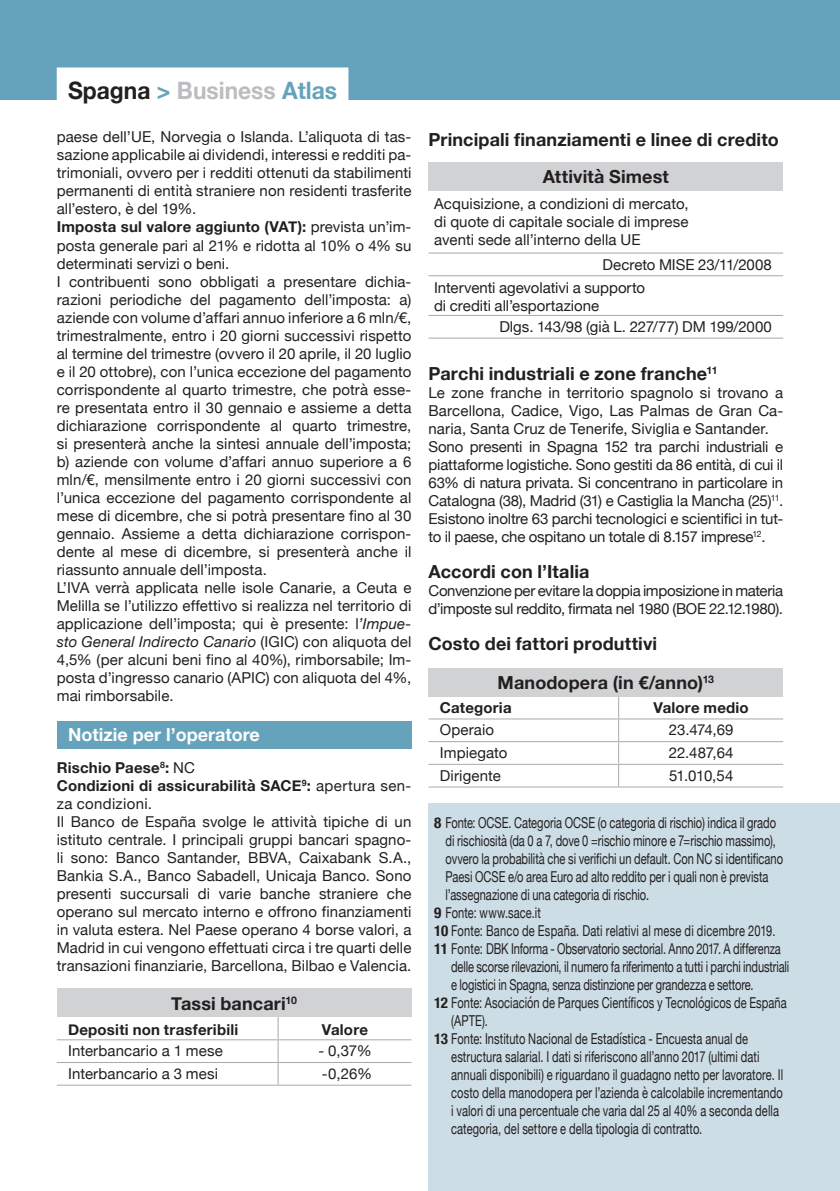
<style>
.page{position:relative;width:840px;height:1191px;background:#fff}
.page>*{position:absolute;margin:0;border:0;box-sizing:border-box;transform-origin:0 0}
.t1{font:700 24px "Helvetica Neue";color:#bcbdc0;scale:.95 1}
.t2{font:700 18px "Helvetica Neue";letter-spacing:.01em;color:#231f20}
.t3{font:700 18px "Helvetica Neue";color:#fff}
.t4{font:15px/18px "Helvetica Neue";letter-spacing:.005em;color:#231f20;text-align:justify}
.t5{font:15px/18px "Helvetica Neue";letter-spacing:.005em;color:#231f20;scale:.74 1}
.t6{font:700 15px/18px "Helvetica Neue";letter-spacing:.015em;color:#231f20}
.t7{font:15px/18px "Helvetica Neue";letter-spacing:-.025em;color:#231f20}
.s1{color:#231f20}
.s2{color:#64a3bb}
.s3{font-weight:700}
.s4{font-style:italic}
.s5{font-weight:400}
.s6{font-weight:700;font-stretch:condensed}
</style>
<div class="page">
<div style="left:57px;top:722px;width:354px;height:27px;background:#64a3bb"></div>
<div style="left:57px;top:988px;width:354px;height:29px;background:#d1d2d4"></div>
<hr style="left:57px;top:1039px;width:221px;height:1px;background:#a8a9ad">
<hr style="left:278px;top:1039px;width:133px;height:1px;background:#a8a9ad">
<hr style="left:57px;top:1062px;width:221px;height:1px;background:#a8a9ad">
<hr style="left:278px;top:1062px;width:133px;height:1px;background:#a8a9ad">
<svg style="left:277px;top:1017px;width:1px;height:67px"></svg>
<hr style="left:57px;top:1084px;width:221px;height:1px;background:#a8a9ad">
<hr style="left:278px;top:1084px;width:133px;height:1px;background:#a8a9ad">
<div style="left:428px;top:162px;width:354px;height:29px;background:#d1d2d4"></div>
<hr style="left:428px;top:252px;width:354px;height:1px;background:#a8a9ad">
<hr style="left:428px;top:275px;width:354px;height:1px;background:#a8a9ad">
<hr style="left:428px;top:315px;width:354px;height:1px;background:#a8a9ad">
<hr style="left:428px;top:338px;width:354px;height:1px;background:#a8a9ad">
<div style="left:428px;top:668px;width:354px;height:28px;background:#d1d2d4"></div>
<hr style="left:428px;top:696px;width:190px;height:1px;background:#d1d2d4">
<hr style="left:618px;top:696px;width:164px;height:1px;background:#d1d2d4">
<hr style="left:428px;top:718px;width:190px;height:1px;background:#a8a9ad">
<hr style="left:618px;top:718px;width:164px;height:1px;background:#a8a9ad">
<hr style="left:428px;top:741px;width:190px;height:1px;background:#a8a9ad">
<hr style="left:618px;top:741px;width:164px;height:1px;background:#a8a9ad">
<hr style="left:428px;top:764px;width:190px;height:1px;background:#a8a9ad">
<hr style="left:618px;top:764px;width:164px;height:1px;background:#a8a9ad">
<hr style="left:428px;top:786px;width:190px;height:1px;background:#a8a9ad">
<hr style="left:618px;top:786px;width:164px;height:1px;background:#a8a9ad">
<div style="left:428px;top:804px;width:411px;height:387px;background:#ccdde5"></div>
<div style="left:0;top:0;width:839px;height:99px;background:#64a3bb"></div>
<div style="left:57px;top:67px;width:291px;height:36px;background:#fff"></div>
<p class="t1" style="left:68px;top:72px;width:284px"><span class="s1">Spagna</span> <span class="s2">&gt;</span> Business <span class="s2">Atlas</span></p>
<p class="t4" style="left:57px;top:129px;width:356px">paese dell’UE, Norvegia o Islanda. L’aliquota di tas&shy;sazione applicabile ai dividendi, interessi e redditi pa&shy;trimoniali, ovvero per i redditi ottenuti da stabilimenti permanenti di entità straniere non residenti trasferite all’estero, è del 19%.</p>
<p class="t4" style="left:57px;top:219px;width:356px"><span class="s3">Imposta sul valore aggiunto (VAT):</span> prevista un’im&shy;posta generale pari al 21% e ridotta al 10% o 4% su determinati servizi o beni.</p>
<p class="t4" style="left:57px;top:273px;width:356px">I contribuenti sono obbligati a presentare dichia&shy;razioni periodiche del pagamento dell’imposta: a) aziende con volume d’affari annuo inferiore a 6 mln/€, trimestralmente, entro i 20 giorni successivi rispetto al termine del trimestre (ovvero il 20 aprile, il 20 luglio e il 20 ottobre), con l’unica eccezione del pagamento corrispondente al quarto trimestre, che potrà esse&shy;re presentata entro il 30 gennaio e assieme a detta dichiarazione corrispondente al quarto trimestre, si presenterà anche la sintesi annuale dell’imposta; b) aziende con volume d’affari annuo superiore a 6 mln/€, mensilmente entro i 20 giorni successivi con l’unica eccezione del pagamento corrispondente al mese di dicembre, che si potrà presentare fino al 30 gennaio. Assieme a detta dichiarazione corrispon&shy;dente al mese di dicembre, si presenterà anche il riassunto annuale dell’imposta.</p>
<p class="t4" style="left:57px;top:579px;width:356px">L’IVA verrà applicata nelle isole Canarie, a Ceuta e Melilla se l’utilizzo effettivo si realizza nel territorio di applicazione dell’imposta; qui è presente: l<span class="s4">’Impue&shy;sto General Indirecto Canario</span> (IGIC) con aliquota del 4,5% (per alcuni beni fino al 40%), rimborsabile; Im&shy;posta d’ingresso canario (APIC) con aliquota del 4%, mai rimborsabile.</p>
<p class="t3" style="left:68px;top:721px;width:193px">Notizie per l’operatore</p>
<p class="t6" style="left:57px;top:758px;width:140px">Rischio Paese<sup>8</sup>: <span class="s5">NC</span></p>
<p class="t6" style="left:57px;top:776px;width:356px">Condizioni di assicurabilità SACE<sup>9</sup>: <span class="s5">apertura sen&shy;za condizioni.</span></p>
<p class="t4" style="left:57px;top:813px;width:356px">Il Banco de España svolge le attività tipiche di un istituto centrale. I principali gruppi bancari spagno&shy;li sono: Banco Santander, BBVA, Caixabank S.A., Bankia S.A., Banco Sabadell, Unicaja Banco. Sono presenti succursali di varie banche straniere che operano sul mercato interno e offrono finanziamenti in valuta estera. Nel Paese operano 4 borse valori, a Madrid in cui vengono effettuati circa i tre quarti delle transazioni finanziarie, Barcellona, Bilbao e Valencia.</p>
<p class="t2" style="left:171px;top:989px;width:127px">Tassi bancari<sup>10</sup></p>
<p class="t6" style="left:68px;top:1021px;width:172px">Depositi non trasferibili</p>
<p class="t6" style="left:322px;top:1021px;width:48px">Valore</p>
<p class="t4" style="left:68px;top:1042px;width:156px">Interbancario a 1 mese</p>
<p class="t4" style="left:318px;top:1042px;width:55px">- 0,37%</p>
<p class="t4" style="left:68px;top:1065px;width:151px">Interbancario a 3 mesi</p>
<p class="t4" style="left:322px;top:1065px;width:52px">-0,26%</p>
<p class="t2" style="left:428px;top:125px;width:351px">Principali finanziamenti e linee di credito</p>
<p class="t2" style="left:542px;top:163px;width:128px">Attività Simest</p>
<p class="t4" style="left:434px;top:195px;width:256px">Acquisizione, a condizioni di mercato,</p>
<p class="t4" style="left:434px;top:213px;width:256px">di quote di capitale sociale di imprese</p>
<p class="t4" style="left:434px;top:231px;width:208px">aventi sede all’interno della UE</p>
<p class="t4" style="left:602px;top:256px;width:171px">Decreto MISE 23/11/2008</p>
<p class="t4" style="left:434px;top:279px;width:212px">Interventi agevolativi a supporto</p>
<p class="t4" style="left:434px;top:297px;width:166px">di crediti all’esportazione</p>
<p class="t4" style="left:499px;top:319px;width:274px">Dlgs. 143/98 (già L. 227/77) DM 199/2000</p>
<p class="t2" style="left:428px;top:359px;width:290px">Parchi industriali e zone franche<sup>11</sup></p>
<p class="t4" style="left:428px;top:384px;width:356px">Le zone franche in territorio spagnolo si trovano a Barcellona, Cadice, Vigo, Las Palmas de Gran Ca&shy;naria, Santa Cruz de Tenerife, Siviglia e Santander.</p>
<p class="t4" style="left:428px;top:438px;width:356px">Sono presenti in Spagna 152 tra parchi industriali e piattaforme logistiche. Sono gestiti da 86 entità, di cui il 63% di natura privata. Si concentrano in particolare in Catalogna (38), Madrid (31) e Castiglia la Mancha (25)<sup>11</sup>.<br>Esistono inoltre 63 parchi tecnologici e scientifici in tut&shy;to il paese, che ospitano un totale di 8.157 imprese<sup>12</sup>.</p>
<p class="t2" style="left:428px;top:557px;width:162px">Accordi con l’Italia</p>
<p class="t7" style="left:428px;top:582px;width:356px">Convenzione per evitare la doppia imposizione in materia d’imposte sul reddito, firmata nel 1980 (BOE 22.12.1980).</p>
<p class="t2" style="left:428px;top:629px;width:230px">Costo dei fattori produttivi</p>
<p class="t2" style="left:497px;top:668px;width:218px">Manodopera (in €/anno)<sup>13</sup></p>
<p class="t6" style="left:439px;top:699px;width:73px">Categoria</p>
<p class="t6" style="left:653px;top:699px;width:97px">Valore medio</p>
<p class="t4" style="left:439px;top:722px;width:56px">Operaio</p>
<p class="t4" style="left:668px;top:722px;width:66px">23.474,69</p>
<p class="t4" style="left:439px;top:744px;width:69px">Impiegato</p>
<p class="t4" style="left:668px;top:744px;width:66px">22.487,64</p>
<p class="t4" style="left:439px;top:767px;width:62px">Dirigente</p>
<p class="t4" style="left:668px;top:767px;width:66px">51.010,54</p>
<p class="t5" style="left:445px;top:814px;width:457px;text-indent:-11px"><span class="s6">8</span> Fonte: OCSE. Categoria OCSE (o categoria di rischio) indica il grado di rischiosità (da 0 a 7, dove 0 =rischio minore e 7=rischio massimo), ovvero la probabilità che si verifichi un default. Con NC si identificano Paesi OCSE e/o area Euro ad alto reddito per i quali non è prevista l’assegnazione di una categoria di rischio.</p>
<p class="t5" style="left:434px;top:904px;width:146px"><span class="s6">9</span> Fonte: www.sace.it</p>
<p class="t5" style="left:434px;top:922px;width:462px"><span class="s6">10</span> Fonte: Banco de España. Dati relativi al mese di dicembre 2019.</p>
<p class="t5" style="left:451px;top:940px;width:458px;text-indent:-17px"><span class="s6">11</span> Fonte: DBK Informa - Observatorio sectorial. Anno 2017. A differenza delle scorse rilevazioni, il numero fa riferimento a tutti i parchi industriali e logistici in Spagna, senza distinzione per grandezza e settore.</p>
<p class="t5" style="left:451px;top:994px;width:454px;text-indent:-17px"><span class="s6">12</span> Fonte: Asociación de Parques Científicos y Tecnológicos de España (APTE).</p>
<p class="t5" style="left:451px;top:1030px;width:450px;text-indent:-17px"><span class="s6">13</span> Fonte: Instituto Nacional de Estadística - Encuesta anual de estructura salarial. I dati si riferiscono all’anno 2017 (ultimi dati annuali disponibili) e riguardano il guadagno netto per lavoratore. Il costo della manodopera per l’azienda è calcolabile incrementando i valori di una percentuale che varia dal 25 al 40% a seconda della categoria, del settore e della tipologia di contratto.</p>
</div>
